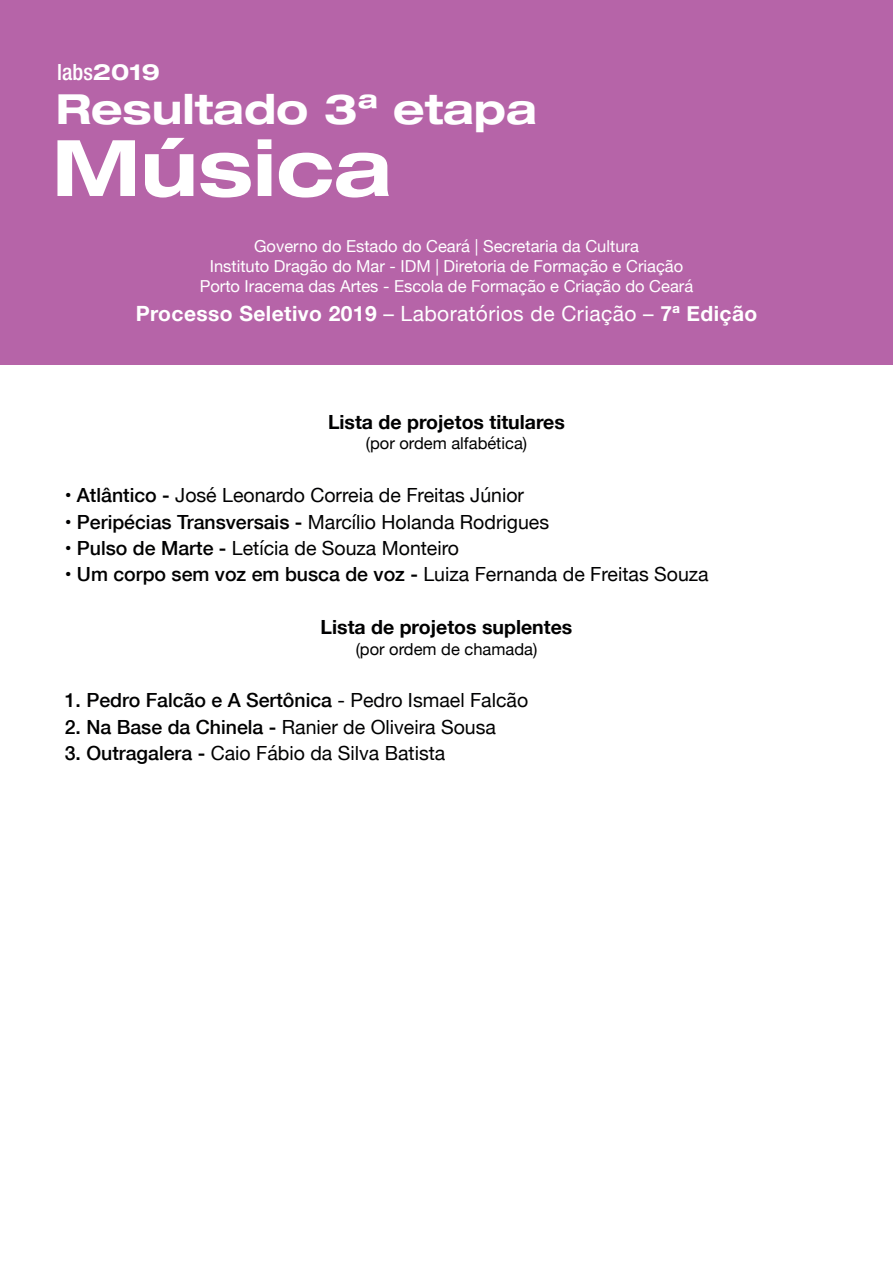
<style>
.page{position:relative;width:893px;height:1263px;background:#fff}
.page>*{position:absolute;margin:0;border:0;box-sizing:border-box;transform-origin:0 0}
.t1{font:700 expanded 78px "Helvetica Neue";color:#fff}
.t2{font:700 expanded 41.55px "Helvetica Neue";color:#fff}
.t3{font:500 condensed 22.35px "Helvetica Neue";color:#fff}
.t4{font:700 21px "Helvetica Neue";letter-spacing:.02em;color:#fff}
.t5{font:19.5px "Helvetica Neue";color:#000001}
.t6{font:700 19.5px "Helvetica Neue";color:#000001}
.t7{font:500 19.5px "Helvetica Neue";color:#000001}
.t8{font:16.5px/19.8px "Helvetica Neue";color:#fff;text-align:center}
.t9{font:16.5px "Helvetica Neue";color:#000001}
.s1{font-weight:700;font-stretch:expanded}
.s2{font-weight:400}
.s3{font-weight:500}
</style>
<div class="page">
<div style="left:0;top:0;width:893px;height:364px;background:#b664a8"></div>
<p class="t3" style="left:57px;top:59px;width:104px">labs<span class="s1">2019</span></p>
<h2 class="t2" style="left:56px;top:83px;width:483px">Resultado 3ª etapa</h2>
<h1 class="t1" style="left:52px;top:119px;width:341px">Música</h1>
<p class="t8" style="left:200px;top:238px;width:495px">Governo do Estado do Ceará | Secretaria da Cultura<br>Instituto Dragão do Mar - IDM | Diretoria de Formação e Criação<br>Porto Iracema das Artes - Escola de Formação e Criação do Ceará</p>
<p class="t4" style="left:136px;top:297px;width:623px">Processo Seletivo 2019 <span class="s2">– Laboratórios de Criação –</span> 7ª Edição</p>
<p class="t6" style="left:328px;top:407px;width:238px">Lista de projetos titulares</p>
<p class="t9" style="left:366px;top:432px;width:163px">(por ordem alfabética)</p>
<p class="t5" style="left:65px;top:481px;width:461px">• <span class="s3">Atlântico -</span> José Leonardo Correia de Freitas Júnior</p>
<p class="t5" style="left:65px;top:508px;width:486px">• <span class="s3">Peripécias Transversais -</span> Marcílio Holanda Rodrigues</p>
<p class="t5" style="left:65px;top:534px;width:396px">• <span class="s3">Pulso de Marte -</span> Letícia de Souza Monteiro</p>
<p class="t5" style="left:65px;top:560px;width:645px">• <span class="s3">Um corpo sem voz em busca de voz -</span> Luiza Fernanda de Freitas Souza</p>
<p class="t6" style="left:321px;top:612px;width:253px">Lista de projetos suplentes</p>
<p class="t9" style="left:356px;top:637px;width:183px">(por ordem de chamada)</p>
<p class="t7" style="left:65px;top:689px;width:465px">1. Pedro Falcão e A Sertônica <span class="s2">- Pedro Ismael Falcão</span></p>
<p class="t5" style="left:65px;top:713px;width:433px"><span class="s3">2. Na Base da Chinela -</span> Ranier de Oliveira Sousa</p>
<p class="t5" style="left:65px;top:739px;width:382px"><span class="s3">3. Outragalera -</span> Caio Fábio da Silva Batista</p>
</div>
